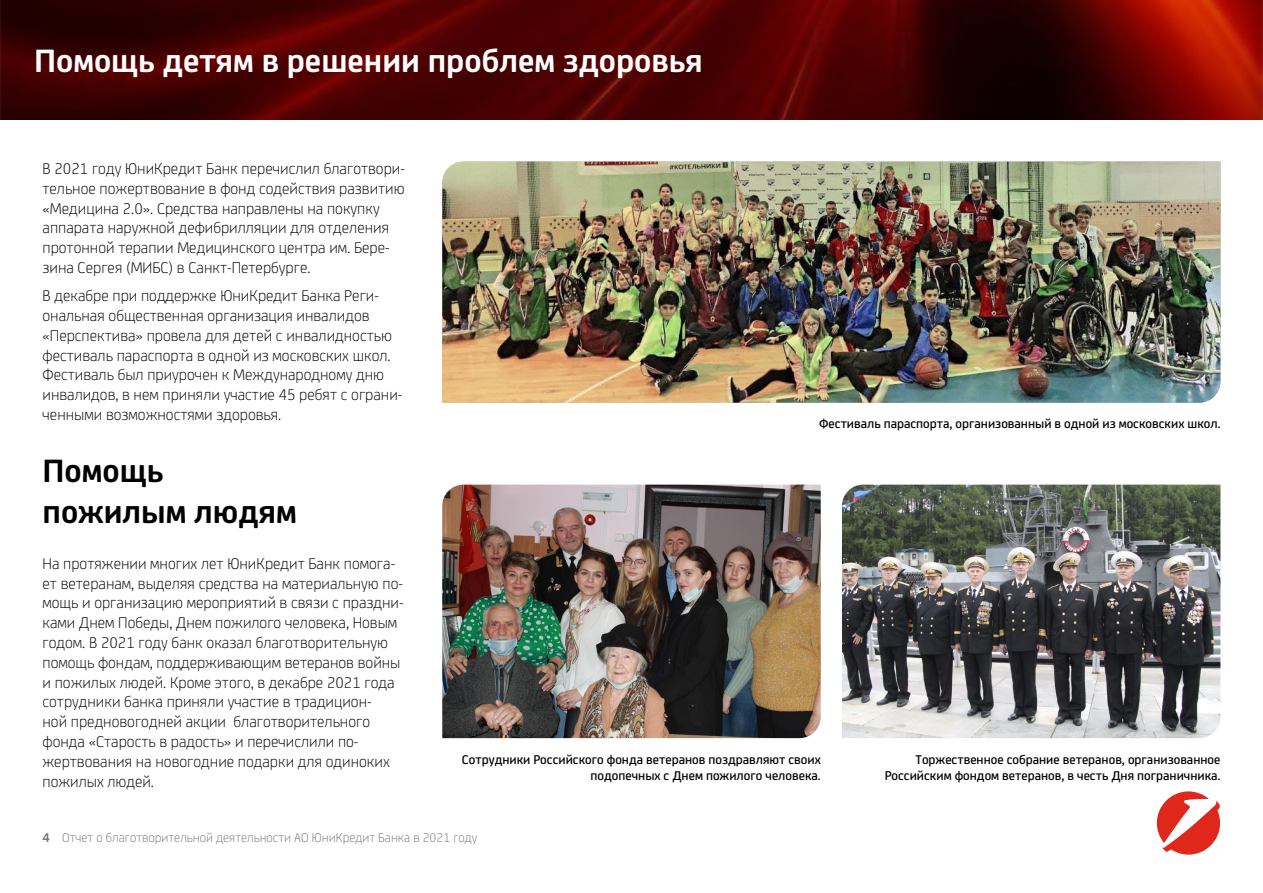
<style>
.page{position:relative;width:1263px;height:893px;background:#fff}
.page>*{position:absolute;margin:0;border:0;box-sizing:border-box;transform-origin:0 0}
.t1{font:700 34.5px "Uni Credit CY";color:#fff}
.t2{font:700 34.5px/41.4px "Uni Credit CY";color:#000}
.t3{font:300 16.5px/19.8px "Uni Credit CY";color:#000}
.t4{font:500 13.5px/16.2px "Uni Credit CY";color:#000;text-align:right}
.t5{font:300 13.5px "Uni Credit CY";color:#77787b}
.s1{font-weight:700}
</style>
<div class="page">
<img style="left:0;top:0;width:1263px;height:119px">
<svg style="left:1157px;top:791px;width:63px;height:64px"></svg>
<img style="left:442px;top:162px;width:778px;height:241px">
<img style="left:442px;top:485px;width:379px;height:253px">
<img style="left:842px;top:485px;width:378px;height:253px">
<h1 class="t1" style="left:34px;top:35px;width:670px">Помощь детям в решении проблем здоровья</h1>
<p class="t3" style="left:43px;top:158px;width:364px">В 2021 году ЮниКредит Банк перечислил благотвори&shy;тельное пожертвование в фонд содействия развитию «Медицина 2.0». Средства направлены на покупку аппарата наружной дефибрилляции для отделения протонной терапии Медицинского центра им. Бере&shy;зина Сергея (МИБС) в Санкт-Петербурге.</p>
<p class="t3" style="left:43px;top:285px;width:361px">В декабре при поддержке ЮниКредит Банка Реги&shy;ональная общественная организация инвалидов «Перспектива» провела для детей с инвалидностью фестиваль параспорта в одной из московских школ.<br>Фестиваль был приурочен к Международному дню инвалидов, в нем приняли участие 45 ребят c ограни&shy;ченными возможностями здоровья.</p>
<h1 class="t2" style="left:43px;top:447px;width:256px">Помощь пожилым людям</h1>
<p class="t4" style="left:819px;top:414px;width:403px">Фестиваль параспорта, организованный в одной из московских школ.</p>
<p class="t3" style="left:43px;top:552px;width:363px">На протяжении многих лет ЮниКредит Банк помога&shy;ет ветеранам, выделяя средства на материальную по&shy;мощь и организацию мероприятий в связи с праздни&shy;ками Днем Победы, Днем пожилого человека, Новым годом. В 2021 году банк оказал благотворительную помощь фондам, поддерживающим ветеранов войны и пожилых людей. Кроме этого, в декабре 2021 года сотрудники банка приняли участие в традицион-<br>ной предновогодней акции благотворительного фонда «Старость в радость» и перечислили по&shy;жертвования на новогодние подарки для одиноких пожилых людей.</p>
<p class="t4" style="left:462px;top:751px;width:360px">Сотрудники Российского фонда ветеранов поздравляют своих подопечных с Днем пожилого человека.</p>
<p class="t4" style="left:885px;top:751px;width:337px">Торжественное собрание ветеранов, организованное<br>Российским фондом ветеранов, в честь Дня пограничника.</p>
<p class="t5" style="left:43px;top:828px;width:436px"><span class="s1">4</span> Отчет о благотворительной деятельности АО ЮниКредит Банка в 2021 году</p>
</div>
